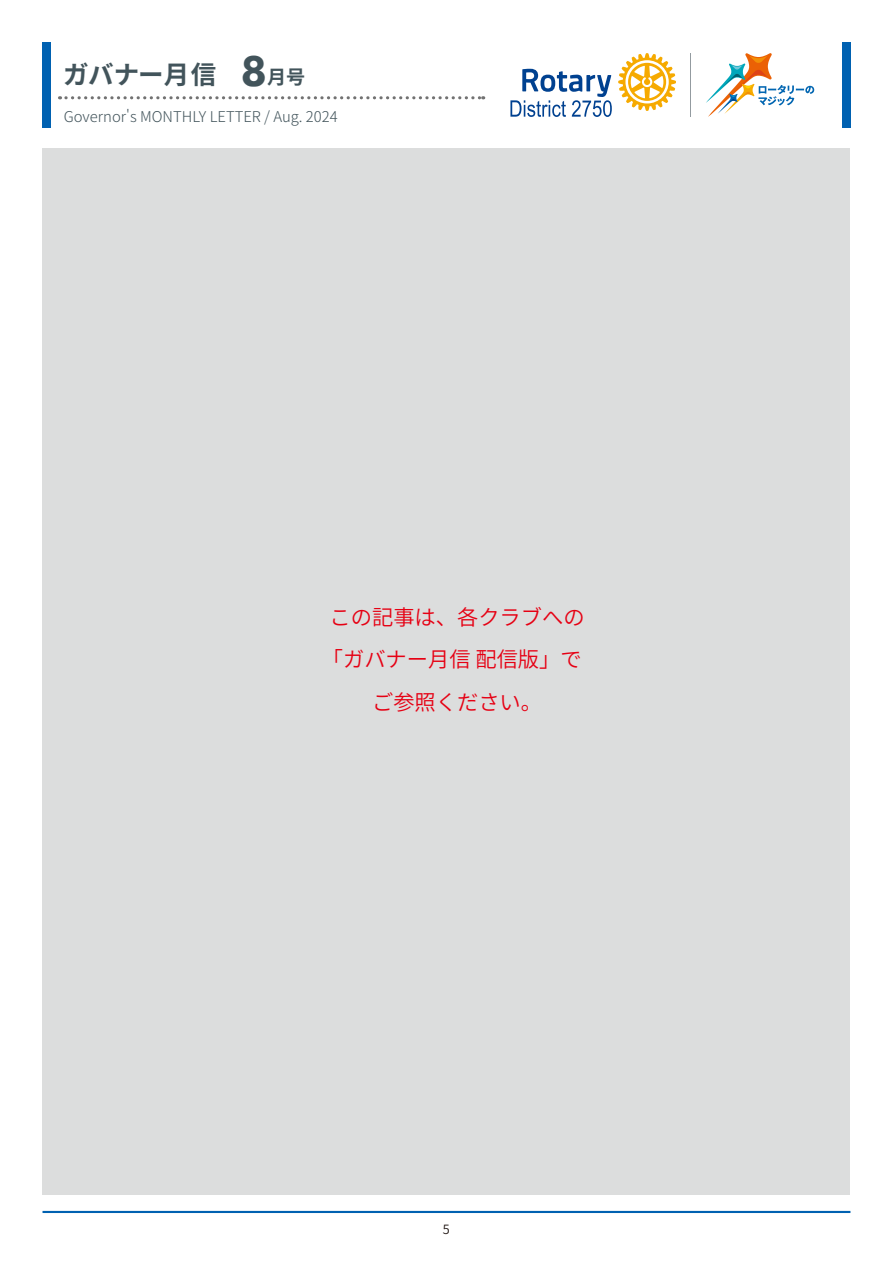
<style>
.page{position:relative;width:893px;height:1263px;background:#fff}
.page>*{position:absolute;margin:0;border:0;box-sizing:border-box;transform-origin:0 0}
.t1{font:700 25.5px "Source Han Sans JP";color:#42545b}
.t2{font:21.3px/42.5px "Source Han Sans JP";color:#e60013;text-align:center}
.t3{font:700 19.2px "Source Han Sans JP";color:#42545b}
.t4{font:300 14.85px "Source Han Sans JP";color:#42545b}
.t5{font:12.75px "Source Han Sans JP";color:#231916}
.s1{font-family:"Futura PT";font-weight:800;font-size:44.7px}
</style>
<div class="page">
<hr style="left:690px;top:53px;width:1px;height:64px;background:#939ba0">
<svg style="left:618px;top:53px;width:58px;height:58px"></svg>
<svg style="left:510px;top:69px;width:102px;height:48px"></svg>
<svg style="left:706px;top:53px;width:108px;height:64px"></svg>
<svg style="left:60px;top:96px;width:424px;height:3px"></svg>
<div style="left:842px;top:43px;width:8px;height:85px;background:#0061b1"></div>
<div style="left:43px;top:43px;width:8px;height:85px;background:#0061b1"></div>
<hr style="left:43px;top:1211px;width:807px;height:2px;background:#0061b1">
<div style="left:43px;top:149px;width:807px;height:1046px;background:#dcdddd"></div>
<h1 class="t1" style="left:63px;top:60px;width:205px">ガバナー月信　<span class="s1">8</span></h1>
<p class="t3" style="left:267px;top:66px;width:40px">月号</p>
<p class="t4" style="left:64px;top:108px;width:275px">Governor's MONTHLY LETTER / Aug. 2024</p>
<h2 class="t2" style="left:322px;top:596px;width:264px">この記事は、各クラブへの「ガバナー月信 配信版」でご参照ください。</h2>
<p class="t5" style="left:443px;top:1222px;width:9px">5</p>
</div>
